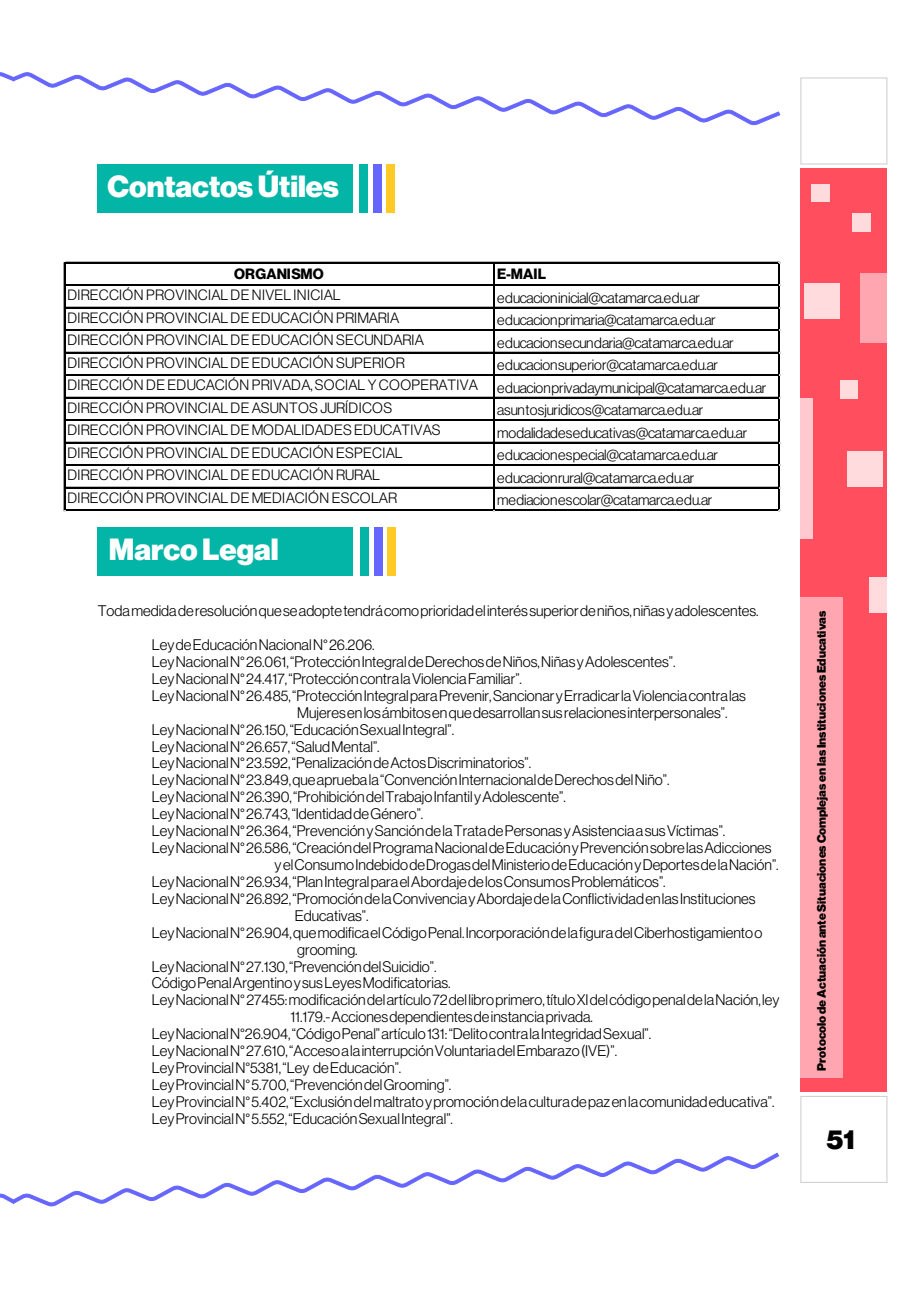
<style>
.page{position:relative;width:920px;height:1290px;background:#fff}
.page>*{position:absolute;margin:0;border:0;box-sizing:border-box;transform-origin:0 0}
.t1{font:900 30px "Neue Haas Display";color:#fff}
.t2{font:900 27px "Neue Haas Display";color:#000}
.t3{font:300 15px "Neue Haas Display";color:#000}
.t4{font:300 14.55px "Neue Haas Display";letter-spacing:.01em;color:#000}
.t5{font:300 14.55px "Neue Haas Display";letter-spacing:-.015em;color:#000}
.t6{font:300 14.55px "Neue Haas Display";letter-spacing:-.02em;color:#000}
.t7{font:700 14.55px "Neue Haas Display";letter-spacing:.01em;color:#000}
.t8{font:900 12px "Neue Haas Display";color:#000}
</style>
<div class="page">
<svg style="left:0;top:72px;width:781px;height:53px"></svg>
<svg style="left:0;top:1152px;width:779px;height:55px"></svg>
<div style="left:801px;top:169px;width:86px;height:923px;background:#ff4f5e"></div>
<div style="left:800px;top:78px;width:87px;height:86px;background:#fff;border:1px solid #ccc"></div>
<div style="left:800px;top:1096px;width:87px;height:87px;background:#fff;border:1px solid #ccc"></div>
<div style="left:860px;top:273px;width:27px;height:70px;background:#ffa6b0"></div>
<div style="left:801px;top:597px;width:41px;height:480px;background:#ffa6b0"></div>
<div style="left:801px;top:398px;width:12px;height:141px;background:#ffc9cf"></div>
<div style="left:804px;top:284px;width:35px;height:35px;background:#ffdbde"></div>
<div style="left:812px;top:184px;width:17px;height:18px;background:#ffdbde"></div>
<div style="left:852px;top:214px;width:18px;height:17px;background:#ffdbde"></div>
<div style="left:840px;top:381px;width:18px;height:17px;background:#ffdbde"></div>
<div style="left:847px;top:451px;width:35px;height:35px;background:#ffdbde"></div>
<div style="left:869px;top:577px;width:18px;height:35px;background:#ffdbde"></div>
<div style="left:97px;top:164px;width:256px;height:49px;background:#03b5a6"></div>
<div style="left:98px;top:527px;width:255px;height:49px;background:#03b5a6"></div>
<div style="left:359px;top:164px;width:9px;height:49px;background:#03b5a6"></div>
<div style="left:360px;top:527px;width:9px;height:49px;background:#03b5a6"></div>
<div style="left:373px;top:164px;width:9px;height:49px;background:#66f"></div>
<div style="left:374px;top:527px;width:9px;height:49px;background:#66f"></div>
<div style="left:386px;top:164px;width:9px;height:49px;background:#ffc926"></div>
<div style="left:388px;top:527px;width:8px;height:49px;background:#ffc926"></div>
<hr style="left:65px;top:262px;width:715px;height:1px;background:#000">
<hr style="left:65px;top:284px;width:715px;height:1px;background:#000">
<hr style="left:65px;top:285px;width:715px;height:1px;background:#000">
<hr style="left:65px;top:307px;width:715px;height:1px;background:#000">
<hr style="left:65px;top:329px;width:715px;height:1px;background:#000">
<hr style="left:65px;top:330px;width:715px;height:1px;background:#000">
<hr style="left:65px;top:352px;width:715px;height:1px;background:#000">
<hr style="left:65px;top:374px;width:715px;height:1px;background:#000">
<hr style="left:65px;top:375px;width:715px;height:1px;background:#000">
<hr style="left:65px;top:397px;width:715px;height:1px;background:#000">
<hr style="left:65px;top:419px;width:715px;height:1px;background:#000">
<hr style="left:65px;top:420px;width:715px;height:1px;background:#000">
<hr style="left:65px;top:442px;width:715px;height:1px;background:#000">
<hr style="left:65px;top:464px;width:715px;height:1px;background:#000">
<hr style="left:65px;top:465px;width:715px;height:1px;background:#000">
<hr style="left:65px;top:487px;width:715px;height:1px;background:#000">
<hr style="left:64px;top:262px;width:1px;height:249px;background:#000">
<hr style="left:494px;top:263px;width:1px;height:248px;background:#000">
<hr style="left:65px;top:509px;width:715px;height:1px;background:#000">
<hr style="left:65px;top:510px;width:715px;height:1px;background:#000">
<hr style="left:778px;top:263px;width:1px;height:248px;background:#000">
<hr style="left:779px;top:263px;width:1px;height:248px;background:#000">
<h1 class="t1" style="left:108px;top:173px;width:233px">Contactos Útiles</h1>
<p class="t7" style="left:234px;top:267px;width:91px">ORGANISMO</p>
<p class="t7" style="left:497px;top:267px;width:50px">E-MAIL</p>
<p class="t4" style="left:67px;top:289px;width:275px">DIRECCIÓN PROVINCIAL DE NIVEL INICIAL</p>
<p class="t5" style="left:497px;top:291px;width:204px">educacioninicial@catamarca.edu.ar</p>
<p class="t4" style="left:67px;top:311px;width:334px">DIRECCIÓN PROVINCIAL DE EDUCACIÓN PRIMARIA</p>
<p class="t5" style="left:497px;top:313px;width:220px">educacionprimaria@catamarca.edu.ar</p>
<p class="t4" style="left:67px;top:334px;width:358px">DIRECCIÓN PROVINCIAL DE EDUCACIÓN SECUNDARIA</p>
<p class="t5" style="left:497px;top:336px;width:238px">educacionsecundaria@catamarca.edu.ar</p>
<p class="t4" style="left:67px;top:356px;width:339px">DIRECCIÓN PROVINCIAL DE EDUCACIÓN SUPERIOR</p>
<p class="t5" style="left:497px;top:358px;width:222px">educacionsuperior@catamarca.edu.ar</p>
<p class="t4" style="left:67px;top:379px;width:412px">DIRECCIÓN DE EDUCACIÓN PRIVADA, SOCIAL Y COOPERATIVA</p>
<p class="t5" style="left:497px;top:381px;width:270px">eduacionprivadaymunicipal@catamarca.edu.ar</p>
<p class="t4" style="left:67px;top:401px;width:326px">DIRECCIÓN PROVINCIAL DE ASUNTOS JURÍDICOS</p>
<p class="t5" style="left:497px;top:403px;width:207px">asuntosjuridicos@catamarca.edu.ar</p>
<p class="t4" style="left:67px;top:424px;width:375px">DIRECCIÓN PROVINCIAL DE MODALIDADES EDUCATIVAS</p>
<p class="t5" style="left:497px;top:426px;width:251px">modalidadeseducativas@catamarca.edu.ar</p>
<p class="t4" style="left:67px;top:446px;width:337px">DIRECCIÓN PROVINCIAL DE EDUCACIÓN ESPECIAL</p>
<p class="t5" style="left:497px;top:448px;width:222px">educacionespecial@catamarca.edu.ar</p>
<p class="t4" style="left:67px;top:469px;width:314px">DIRECCIÓN PROVINCIAL DE EDUCACIÓN RURAL</p>
<p class="t6" style="left:497px;top:471px;width:198px">educacionrural@catamarca.edu.ar</p>
<p class="t4" style="left:67px;top:491px;width:331px">DIRECCIÓN PROVINCIAL DE MEDIACIÓN ESCOLAR</p>
<p class="t5" style="left:497px;top:493px;width:216px">mediacionescolar@catamarca.edu.ar</p>
<h1 class="t1" style="left:109px;top:536px;width:172px">Marco Legal</h1>
<p class="t3" style="left:98px;top:604px;width:662px">Toda medida de resolución que se adopte tendrá como prioridad el interés superior de niños, niñas y adolescentes.</p>
<p class="t3" style="left:152px;top:638px;width:224px">Ley de Educación Nacional N° 26.206.</p>
<p class="t3" style="left:152px;top:655px;width:525px">Ley Nacional N° 26.061, “Protección Integral de Derechos de Niños, Niñas y Adolescentes”.</p>
<p class="t3" style="left:152px;top:671px;width:372px">Ley Nacional N° 24.417, “Protección contra la Violencia Familiar”.</p>
<p class="t3" style="left:152px;top:688px;width:596px">Ley Nacional N° 26.485, “Protección Integral para Prevenir, Sancionar y Erradicar la Violencia contra las</p>
<p class="t3" style="left:297px;top:705px;width:432px">Mujeres en los ámbitos en que desarrollan sus relaciones interpersonales”.</p>
<p class="t3" style="left:152px;top:722px;width:304px">Ley Nacional N° 26.150, “Educación Sexual Integral”.</p>
<p class="t3" style="left:152px;top:739px;width:229px">Ley Nacional N° 26.657, “Salud Mental”.</p>
<p class="t3" style="left:152px;top:756px;width:381px">Ley Nacional N° 23.592, “Penalización de Actos Discriminatorios”.</p>
<p class="t3" style="left:152px;top:773px;width:519px">Ley Nacional N° 23.849, que aprueba la “Convención Internacional de Derechos del Niño”.</p>
<p class="t3" style="left:152px;top:790px;width:416px">Ley Nacional N° 26.390, “Prohibición del Trabajo Infantil y Adolescente”.</p>
<p class="t3" style="left:152px;top:807px;width:273px">Ley Nacional N° 26.743, “Identidad de Género”.</p>
<p class="t3" style="left:152px;top:824px;width:575px">Ley Nacional N° 26.364, “Prevención y Sanción de la Trata de Personas y Asistencia a sus Víctimas”.</p>
<p class="t3" style="left:152px;top:841px;width:621px">Ley Nacional N° 26.586, “Creación del Programa Nacional de Educación y Prevención sobre las Adicciones</p>
<p class="t3" style="left:275px;top:858px;width:505px">y el Consumo Indebido de Drogas del Ministerio de Educación y Deportes de la Nación”.</p>
<p class="t3" style="left:152px;top:875px;width:515px">Ley Nacional N° 26.934, “Plan Integral para el Abordaje de los Consumos Problemáticos”.</p>
<p class="t3" style="left:152px;top:891px;width:605px">Ley Nacional N° 26.892, “Promoción de la Convivencia y Abordaje de la Conflictividad en las Instituciones</p>
<p class="t3" style="left:295px;top:908px;width:75px">Educativas”.</p>
<p class="t3" style="left:152px;top:925px;width:612px">Ley Nacional N° 26.904, que modifica el Código Penal. Incorporación de la figura del Ciberhostigamiento o</p>
<p class="t3" style="left:297px;top:942px;width:62px">grooming.</p>
<p class="t3" style="left:152px;top:959px;width:286px">Ley Nacional N° 27.130, “Prevención del Suicidio”.</p>
<p class="t3" style="left:152px;top:976px;width:300px">Código Penal Argentino y sus Leyes Modificatorias.</p>
<p class="t3" style="left:152px;top:993px;width:629px">Ley Nacional N° 27455: modificación del artículo 72 del libro primero, título XI del código penal de la Nación, ley</p>
<p class="t3" style="left:290px;top:1010px;width:304px">11.179.- Acciones dependientes de instancia privada.</p>
<p class="t3" style="left:152px;top:1027px;width:501px">Ley Nacional N°26.904, “Código Penal” artículo 131: “Delito contra la Integridad Sexual”.</p>
<p class="t3" style="left:152px;top:1044px;width:467px">Ley Nacional N° 27.610, “Acceso a la interrupción Voluntaria del Embarazo (IVE)”.</p>
<p class="t3" style="left:152px;top:1061px;width:251px">Ley Provincial N°5381, “Ley de Educación”.</p>
<p class="t3" style="left:152px;top:1078px;width:301px">Ley Provincial N° 5.700, “Prevención del Grooming”.</p>
<p class="t3" style="left:152px;top:1094px;width:624px">Ley Provincial N° 5.402, “Exclusión del maltrato y promoción de la cultura de paz en la comunidad educativa”.</p>
<p class="t3" style="left:152px;top:1111px;width:303px">Ley Provincial N° 5.552, “Educación Sexual Integral”.</p>
<p class="t8" style="left:816px;top:1071px;width:462px;rotate:-90deg">Protocolo de Actuación ante Situaciones Complejas en las Instituciones Educativas</p>
<h2 class="t2" style="left:827px;top:1126px;width:30px">51</h2>
</div>
